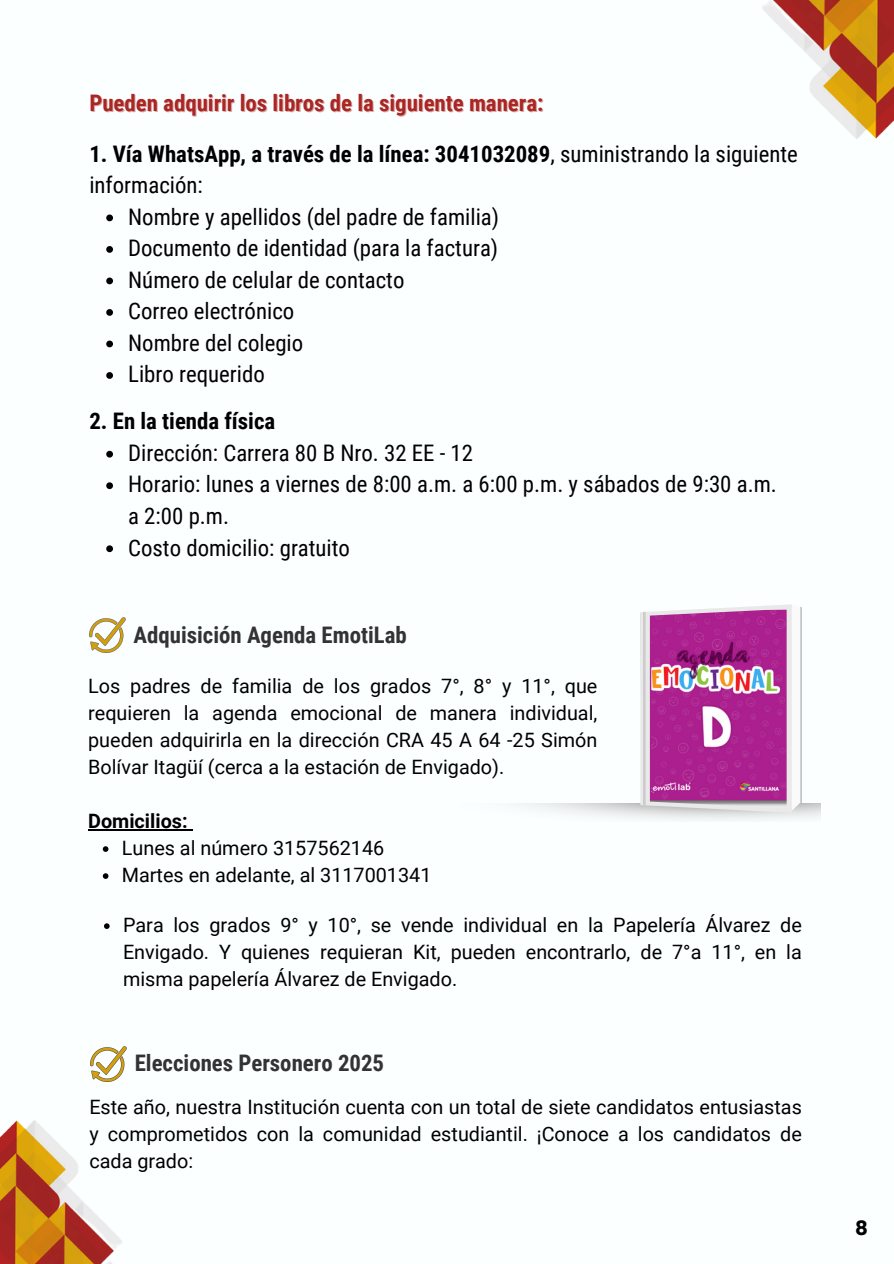
<style>
.page{position:relative;width:894px;height:1264px;background:#fff}
.page>*{position:absolute;margin:0;border:0;box-sizing:border-box;transform-origin:0 0}
.t1{font:22.8px/31.5px "Roboto Condensed";color:#000}
.t2{font:700 22.8px/31.5px "Roboto Condensed";color:#000}
.t3{font:700 22.8px "Roboto Condensed";color:#333}
.t4{font:700 22.8px "Roboto Condensed";color:#a92623}
.t5{font:19.8px/27px "Roboto";color:#000;text-align:justify}
.t6{font:700 19.8px "Roboto";color:#000}
.t7{font:700 19.8px "Poppins";color:#000}
.s1{font-weight:400}
</style>
<div class="page">
<div style="left:0;top:0;width:893px;height:1263px;background:#fbffff"></div>
<img style="left:0;top:1120px;width:122px;height:143px">
<img style="left:762px;top:0;width:131px;height:139px">
<img style="left:89px;top:617px;width:36px;height:35px">
<svg style="left:640px;top:604px;width:161px;height:208px"></svg>
<hr style="left:642px;top:611px;width:3px;height:194px;background:#ccc">
<img style="left:649px;top:609px;width:137px;height:199px">
<hr style="left:88px;top:829px;width:100px;height:1px;background:#000">
<svg style="left:103px;top:846px;width:5px;height:5px"></svg>
<svg style="left:103px;top:873px;width:5px;height:5px"></svg>
<svg style="left:106px;top:214px;width:7px;height:7px"></svg>
<svg style="left:106px;top:246px;width:7px;height:7px"></svg>
<svg style="left:106px;top:277px;width:7px;height:7px"></svg>
<svg style="left:106px;top:309px;width:7px;height:7px"></svg>
<svg style="left:106px;top:340px;width:7px;height:7px"></svg>
<svg style="left:106px;top:372px;width:7px;height:7px"></svg>
<svg style="left:106px;top:451px;width:7px;height:6px"></svg>
<svg style="left:106px;top:482px;width:7px;height:7px"></svg>
<svg style="left:106px;top:545px;width:7px;height:7px"></svg>
<svg style="left:104px;top:923px;width:6px;height:6px"></svg>
<img style="left:90px;top:1046px;width:36px;height:35px">
<p class="t4" style="left:89px;top:89px;width:455px">Pueden adquirir los libros de la siguiente manera:</p>
<p class="t2" style="left:89px;top:138px;width:709px">1. Vía WhatsApp, a través de la línea: 3041032089<span class="s1">, suministrando la siguiente información:</span></p>
<h1 class="t1" style="left:128px;top:201px;width:372px">Nombre y apellidos (del padre de familia)</h1>
<p class="t1" style="left:128px;top:233px;width:371px">Documento de identidad (para la factura)</p>
<p class="t1" style="left:128px;top:264px;width:278px">Número de celular de contacto</p>
<p class="t1" style="left:128px;top:296px;width:168px">Correo electrónico</p>
<p class="t1" style="left:128px;top:327px;width:176px">Nombre del colegio</p>
<p class="t1" style="left:128px;top:359px;width:138px">Libro requerido</p>
<h1 class="t2" style="left:89px;top:406px;width:187px">2. En la tienda física</h1>
<p class="t1" style="left:128px;top:437px;width:346px">Dirección: Carrera 80 B Nro. 32 EE - 12</p>
<h3 class="t1" style="left:128px;top:469px;width:650px">Horario: lunes a viernes de 8:00 a.m. a 6:00 p.m. y sábados de 9:30 a.m. a 2:00 p.m.</h3>
<p class="t1" style="left:128px;top:532px;width:223px">Costo domicilio: gratuito</p>
<h1 class="t3" style="left:133px;top:621px;width:274px">Adquisición Agenda EmotiLab</h1>
<h2 class="t5" style="left:88px;top:673px;width:510px">Los padres de familia de los grados 7°, 8° y 11°, que requieren la agenda emocional de manera individual, pueden adquirirla en la dirección CRA 45 A 64 -25 Simón Bolívar Itagüí (cerca a la estación de Envigado).</h2>
<p class="t6" style="left:88px;top:809px;width:101px">Domicilios:</p>
<p class="t5" style="left:122px;top:835px;width:264px">Lunes al número 3157562146</p>
<p class="t5" style="left:122px;top:862px;width:311px">Martes en adelante, al 3117001341</p>
<p class="t5" style="left:123px;top:912px;width:680px">Para los grados 9° y 10°, se vende individual en la Papelería Álvarez de Envigado. Y quienes requieran Kit, pueden encontrarlo, de 7°a 11°, en la misma papelería Álvarez de Envigado.</p>
<p class="t3" style="left:135px;top:1050px;width:251px">Elecciones Personero 2025</p>
<p class="t5" style="left:89px;top:1093px;width:713px">Este año, nuestra Institución cuenta con un total de siete candidatos entusiastas y comprometidos con la comunidad estudiantil. ¡Conoce a los candidatos de cada grado:</p>
<p class="t7" style="left:855px;top:1213px;width:14px">8</p>
</div>
